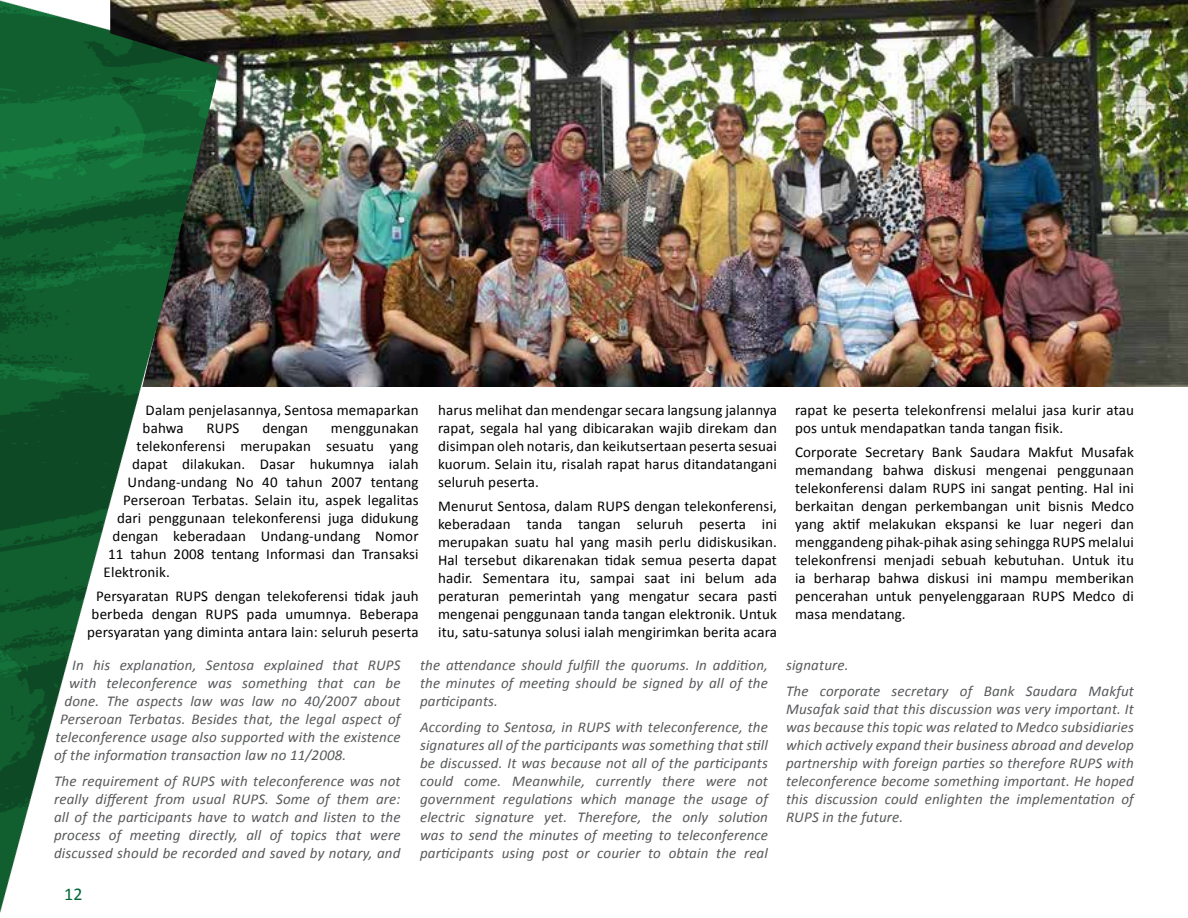
<style>
.page{position:relative;width:1188px;height:918px;background:#fff}
.page>*{position:absolute;margin:0;border:0;box-sizing:border-box;transform-origin:0 0}
.t1{font:18px "Calibri";color:#006938}
.t2{font:15px/18px "Calibri";letter-spacing:.01em;color:#000;text-align:justify}
.t3{font:italic 15px/18px "Calibri";letter-spacing:.01em;color:#58595b;text-align:justify}
</style>
<div class="page">
<img style="left:0;top:0;width:142px;height:913px">
<img style="left:110px;top:0;width:1078px;height:387px">
<p class="t2" style="left:143px;top:401px;width:277px">Dalam penjelasannya, Sentosa memaparkan bahwa</p>
<p class="t2" style="left:207px;top:419px;width:34px">RUPS</p>
<p class="t2" style="left:262px;top:419px;width:47px">dengan</p>
<p class="t2" style="left:331px;top:419px;width:89px">menggunakan</p>
<p class="t2" style="left:137px;top:437px;width:283px">telekonferensi merupakan sesuatu yang</p>
<p class="t2" style="left:132px;top:455px;width:288px">dapat dilakukan. Dasar hukumnya ialah</p>
<p class="t2" style="left:128px;top:473px;width:292px">Undang-undang No 40 tahun 2007 tentang</p>
<p class="t2" style="left:123px;top:491px;width:297px">Perseroan Terbatas. Selain itu, aspek legalitas</p>
<p class="t2" style="left:117px;top:509px;width:303px">dari penggunaan telekonferensi juga didukung</p>
<p class="t2" style="left:113px;top:527px;width:307px">dengan keberadaan Undang-undang Nomor</p>
<p class="t2" style="left:108px;top:545px;width:312px">11 tahun 2008 tentang Informasi dan Transaksi</p>
<p class="t2" style="left:104px;top:563px;width:68px">Elektronik.</p>
<p class="t2" style="left:87px;top:587px;width:333px;text-align:right">Persyaratan RUPS dengan telekoferensi tidak jauh berbeda dengan RUPS pada umumnya. Beberapa persyaratan yang diminta antara lain: seluruh peserta</p>
<p class="t2" style="left:438px;top:401px;width:340px">harus melihat dan mendengar secara langsung jalannya rapat, segala hal yang dibicarakan wajib direkam dan disimpan oleh notaris, dan keikutsertaan peserta sesuai kuorum. Selain itu, risalah rapat harus ditandatangani seluruh peserta.</p>
<p class="t2" style="left:438px;top:497px;width:340px">Menurut Sentosa, dalam RUPS dengan telekonferensi, keberadaan tanda tangan seluruh peserta ini merupakan suatu hal yang masih perlu didiskusikan.<br>Hal tersebut dikarenakan tidak semua peserta dapat hadir. Sementara itu, sampai saat ini belum ada peraturan pemerintah yang mengatur secara pasti mengenai penggunaan tanda tangan elektronik. Untuk itu, satu-satunya solusi ialah mengirimkan berita acara</p>
<p class="t3" style="left:72px;top:656px;width:330px">In his explanation, Sentosa explained that RUPS</p>
<p class="t3" style="left:69px;top:674px;width:333px">with teleconference was something that can be</p>
<p class="t3" style="left:65px;top:692px;width:337px">done. The aspects law was law no 40/2007 about</p>
<p class="t3" style="left:60px;top:710px;width:342px">Perseroan Terbatas. Besides that, the legal aspect of</p>
<p class="t3" style="left:56px;top:728px;width:346px">teleconference usage also supported with the existence</p>
<p class="t3" style="left:54px;top:746px;width:294px">of the information transaction law no 11/2008.</p>
<p class="t3" style="left:54px;top:771px;width:348px">The requirement of RUPS with teleconference was not really different from usual RUPS. Some of them are: all of the participants have to watch and listen to the process of meeting directly, all of topics that were discussed should be recorded and saved by notary, and</p>
<p class="t3" style="left:420px;top:656px;width:349px">the attendance should fulfill the quorums. In addition, the minutes of meeting should be signed by all of the participants.</p>
<p class="t3" style="left:420px;top:717px;width:349px">According to Sentosa, in RUPS with teleconference, the signatures all of the participants was something that still be discussed. It was because not all of the participants could come. Meanwhile, currently there were not government regulations which manage the usage of electric signature yet. Therefore, the only solution was to send the minutes of meeting to teleconference participants using post or courier to obtain the real</p>
<p class="t2" style="left:795px;top:401px;width:340px">rapat ke peserta telekonfrensi melalui jasa kurir atau pos untuk mendapatkan tanda tangan fisik.</p>
<p class="t2" style="left:795px;top:443px;width:340px">Corporate Secretary Bank Saudara Makfut Musafak memandang bahwa diskusi mengenai penggunaan telekonferensi dalam RUPS ini sangat penting. Hal ini berkaitan dengan perkembangan unit bisnis Medco yang aktif melakukan ekspansi ke luar negeri dan menggandeng pihak-pihak asing sehingga RUPS melalui telekonfrensi menjadi sebuah kebutuhan. Untuk itu ia berharap bahwa diskusi ini mampu memberikan pencerahan untuk penyelenggaraan RUPS Medco di masa mendatang.</p>
<p class="t3" style="left:786px;top:652px;width:349px;line-height:25.5px">signature.<br>The corporate secretary of Bank Saudara Makfut</p>
<p class="t3" style="left:786px;top:699px;width:349px">Musafak said that this discussion was very important. It was because this topic was related to Medco subsidiaries which actively expand their business abroad and develop partnership with foreign parties so therefore RUPS with teleconference become something important. He hoped this discussion could enlighten the implementation of RUPS in the future.</p>
<p class="t1" style="left:64px;top:883px;width:20px">12</p>
</div>
